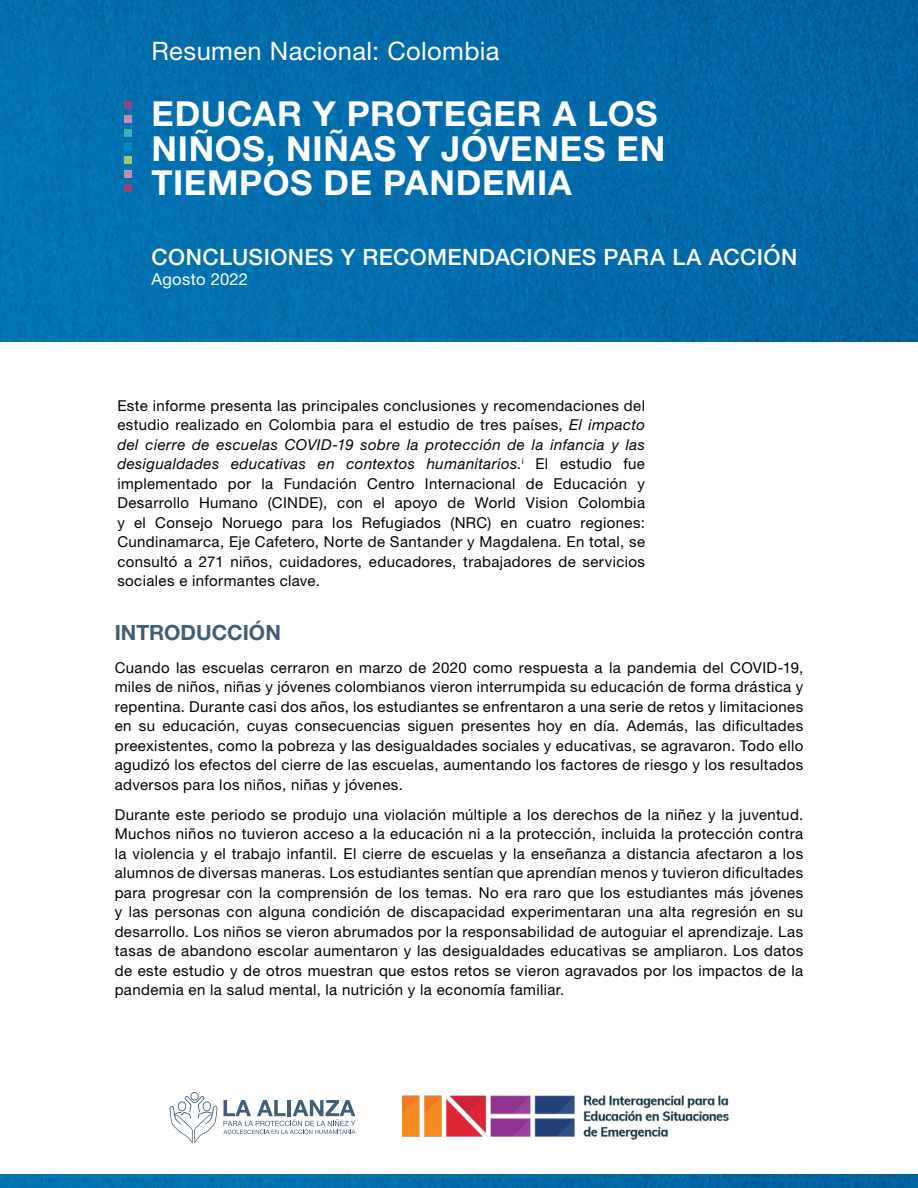
<style>
.page{position:relative;width:918px;height:1188px;background:#fff}
.page>*{position:absolute;margin:0;border:0;box-sizing:border-box;transform-origin:0 0}
.t1{font:700 34.5px/34.5px "Helvetica Neue LT Pro";letter-spacing:.02em;color:#fff}
.t2{font:25.5px "Helvetica Neue LT Pro";letter-spacing:.015em;color:#fff}
.t3{font:500 22.5px "Helvetica Neue LT Pro";letter-spacing:.02em;color:#fff}
.t4{font:700 21px "Helvetica Neue LT Pro";color:#415e78}
.t5{font:16.5px "Helvetica Neue LT Pro";letter-spacing:.02em;color:#fff}
.t6{font:15px/19.5px "Helvetica Neue LT Pro";letter-spacing:.025em;color:#000;text-align:justify}
.s1{font-style:italic}
</style>
<div class="page">
<div style="left:0;top:0;width:918px;height:342px;background:linear-gradient(to right,#0374b2,#0364a3)"></div>
<svg style="left:0;top:1174px;width:918px;height:14px;fill:#036cab"></svg>
<div style="left:124px;top:101px;width:8px;height:8px;background:#96457d"></div>
<div style="left:124px;top:115px;width:8px;height:8px;background:#c28fb0"></div>
<div style="left:124px;top:129px;width:8px;height:8px;background:#36b3b5"></div>
<div style="left:124px;top:143px;width:8px;height:8px;background:#058ac4"></div>
<div style="left:124px;top:157px;width:8px;height:7px;background:#94cc7a"></div>
<div style="left:124px;top:170px;width:8px;height:8px;background:#c28fb0"></div>
<div style="left:124px;top:184px;width:8px;height:8px;background:#96457d"></div>
<svg style="left:223px;top:1100px;width:133px;height:34px"></svg>
<svg style="left:169px;top:1092px;width:48px;height:52px"></svg>
<img style="left:403px;top:1095px;width:326px;height:45px">
<h2 class="t2" style="left:152px;top:36px;width:350px">Resumen Nacional: Colombia</h2>
<h1 class="t1" style="left:152px;top:96px;width:515px">EDUCAR Y PROTEGER A LOS<br>NIÑOS, NIÑAS Y JÓVENES EN<br>TIEMPOS DE PANDEMIA</h1>
<h3 class="t3" style="left:152px;top:244px;width:647px">CONCLUSIONES Y RECOMENDACIONES PARA LA ACCIÓN</h3>
<p class="t5" style="left:152px;top:269px;width:98px">Agosto 2022</p>
<p class="t6" style="left:117px;top:395px;width:529px">Este informe presenta las principales conclusiones y recomendaciones del estudio realizado en Colombia para el estudio de tres países, <span class="s1">El impacto del cierre de escuelas COVID-19 sobre la protección de la infancia y las desigualdades educativas en contextos humanitarios.</span><sup>i</sup> El estudio fue implementado por la Fundación Centro Internacional de Educación y Desarrollo Humano (CINDE), con el apoyo de World Vision Colombia y el Consejo Noruego para los Refugiados (NRC) en cuatro regiones:<br>Cundinamarca, Eje Cafetero, Norte de Santander y Magdalena. En total, se consultó a 271 niños, cuidadores, educadores, trabajadores de servicios sociales e informantes clave.</p>
<h3 class="t4" style="left:115px;top:619px;width:168px">INTRODUCCIÓN</h3>
<p class="t6" style="left:115px;top:658px;width:690px">Cuando las escuelas cerraron en marzo de 2020 como respuesta a la pandemia del COVID-19, miles de niños, niñas y jóvenes colombianos vieron interrumpida su educación de forma drástica y repentina. Durante casi dos años, los estudiantes se enfrentaron a una serie de retos y limitaciones en su educación, cuyas consecuencias siguen presentes hoy en día. Además, las dificultades preexistentes, como la pobreza y las desigualdades sociales y educativas, se agravaron. Todo ello agudizó los efectos del cierre de las escuelas, aumentando los factores de riesgo y los resultados adversos para los niños, niñas y jóvenes.</p>
<p class="t6" style="left:115px;top:805px;width:690px">Durante este periodo se produjo una violación múltiple a los derechos de la niñez y la juventud.<br>Muchos niños no tuvieron acceso a la educación ni a la protección, incluida la protección contra la violencia y el trabajo infantil. El cierre de escuelas y la enseñanza a distancia afectaron a los alumnos de diversas maneras. Los estudiantes sentían que aprendían menos y tuvieron dificultades para progresar con la comprensión de los temas. No era raro que los estudiantes más jóvenes y las personas con alguna condición de discapacidad experimentaran una alta regresión en su desarrollo. Los niños se vieron abrumados por la responsabilidad de autoguiar el aprendizaje. Las tasas de abandono escolar aumentaron y las desigualdades educativas se ampliaron. Los datos de este estudio y de otros muestran que estos retos se vieron agravados por los impactos de la pandemia en la salud mental, la nutrición y la economía familiar.</p>
</div>
